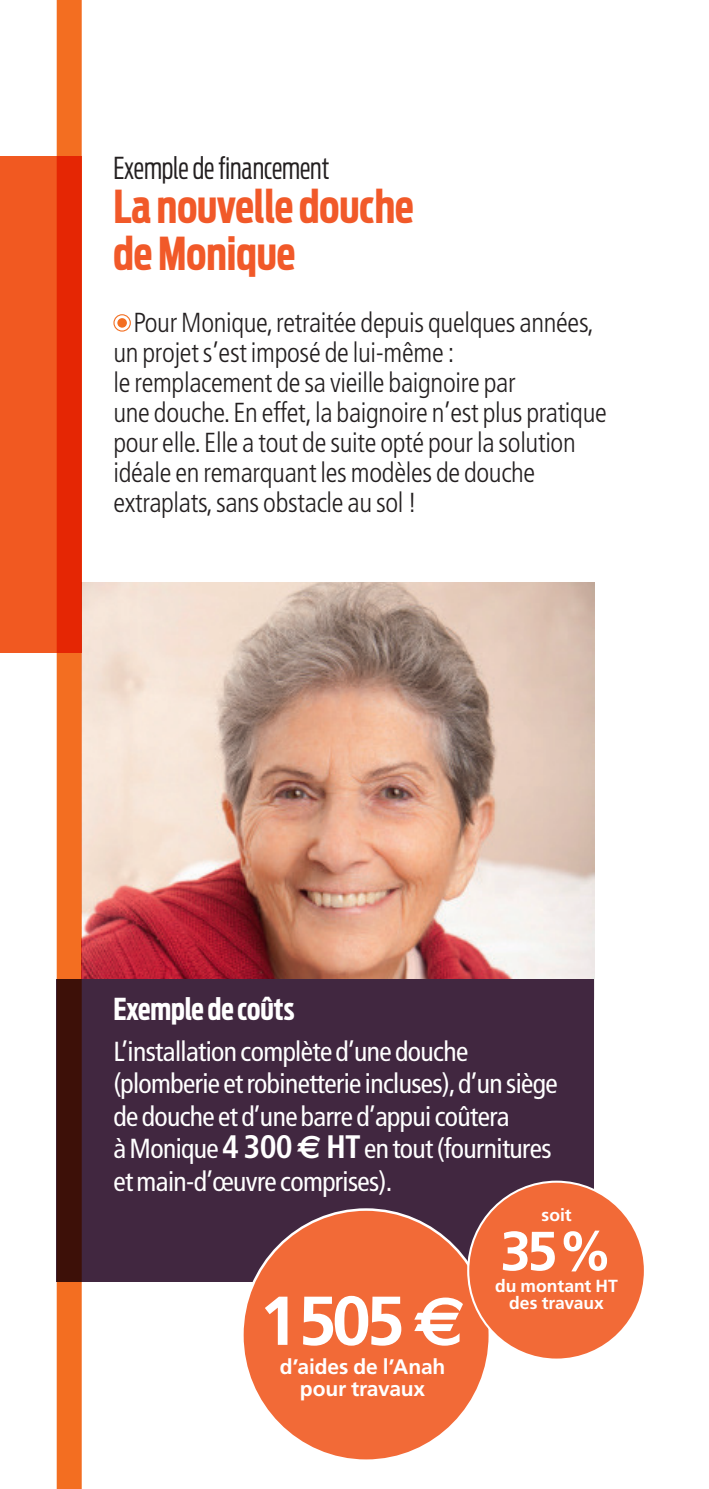
<style>
.page{position:relative;width:709px;height:1489px;background:#fff}
.page>*{position:absolute;margin:0;border:0;box-sizing:border-box;transform-origin:0 0}
.t1{font:700 69px "Frutiger";color:#fff}
.t2{font:700 55px "Frutiger";color:#fff}
.SOUSTITRE{font:700 45px "Antenna Extra Cond";color:#f15929}
.SOUSTITRE-2{font:300 30px "Antenna Extra Cond";color:#231f20}
.SOUSTITRE-3{font:700 30px "Antenna Extra Cond";color:#fff}
.TEXTECOURANT{font:300 condensed 27.5px/30px "Frutiger";letter-spacing:-.01em;color:#231f20}
.TEXTECOURANT-2{font:condensed 27.5px/32.5px "Frutiger";letter-spacing:-.02em;color:#fff}
.t3{font:700 21px/21.5px "Frutiger";letter-spacing:-.01em;color:#fff;text-align:center}
.t4{font:700 17.5px/17.5px "Frutiger";color:#fff;text-align:center}
.s1{font-weight:700;font-size:32.5px}
.s2{font-family:"Euro Sans";font-weight:700;font-stretch:normal;font-size:32.5px}
.s3{font-family:"Euro Sans"}
</style>
<div class="page">
<img style="left:82px;top:582px;width:512px;height:397px">
<div style="left:57px;top:979px;width:537px;height:302px;background:#412740"></div>
<div style="left:0;top:156px;width:82px;height:496px;background:#f15921"></div>
<div style="left:117px;top:318px;width:10px;height:10px;background:#f36e21;border-radius:50%"></div>
<div style="left:113px;top:314px;width:18px;height:17px;border:1px solid #f36e21;border-radius:50%"></div>
<svg style="left:57px;top:0;width:25px;height:1488px;background:#c94313"></svg>
<div style="left:242px;top:1209px;width:248px;height:251px;background:#f26a37;border-radius:50%"></div>
<div style="left:468px;top:1181px;width:177px;height:178px;background:#f26a37;border-radius:50%"></div>
<p class="SOUSTITRE-2" style="left:113px;top:150px;width:217px">Exemple de financement</p>
<p class="SOUSTITRE" style="left:113px;top:179px;width:302px">La nouvelle douche</p>
<p class="SOUSTITRE" style="left:113px;top:227px;width:183px">de Monique</p>
<p class="TEXTECOURANT" style="left:133px;top:307px;width:462px">Pour Monique, retraitée depuis quelques années,</p>
<p class="TEXTECOURANT" style="left:113px;top:337px;width:342px">un projet s’est imposé de lui-même :</p>
<p class="TEXTECOURANT" style="left:113px;top:367px;width:495px">le remplacement de sa vieille baignoire par<br>une douche. En effet, la baignoire n’est plus pratique pour elle. Elle a tout de suite opté pour la solution idéale en remarquant les modèles de douche extraplats, sans obstacle au sol !</p>
<p class="SOUSTITRE-3" style="left:113px;top:991px;width:183px">Exemple de coûts</p>
<p class="TEXTECOURANT-2" style="left:113px;top:1035px;width:446px">L’installation complète d’une douche (plomberie et robinetterie incluses), d’un siège de douche et d’une barre d’appui coûtera<br>à Monique <span class="s1">4 300</span> <span class="s2">E</span> <span class="s1">HT</span> en tout (fournitures et main-d’œuvre comprises).</p>
<p class="t4" style="left:541px;top:1205px;width:31px">soit</p>
<p class="t1" style="left:259px;top:1280px;width:208px">1505 <span class="s3">e</span></p>
<p class="t3" style="left:280px;top:1356px;width:167px">d’aides de l’Anah pour travaux</p>
<p class="t2" style="left:500px;top:1218px;width:114px">35%</p>
<p class="t4" style="left:495px;top:1276px;width:124px">du montant HT des travaux</p>
</div>
